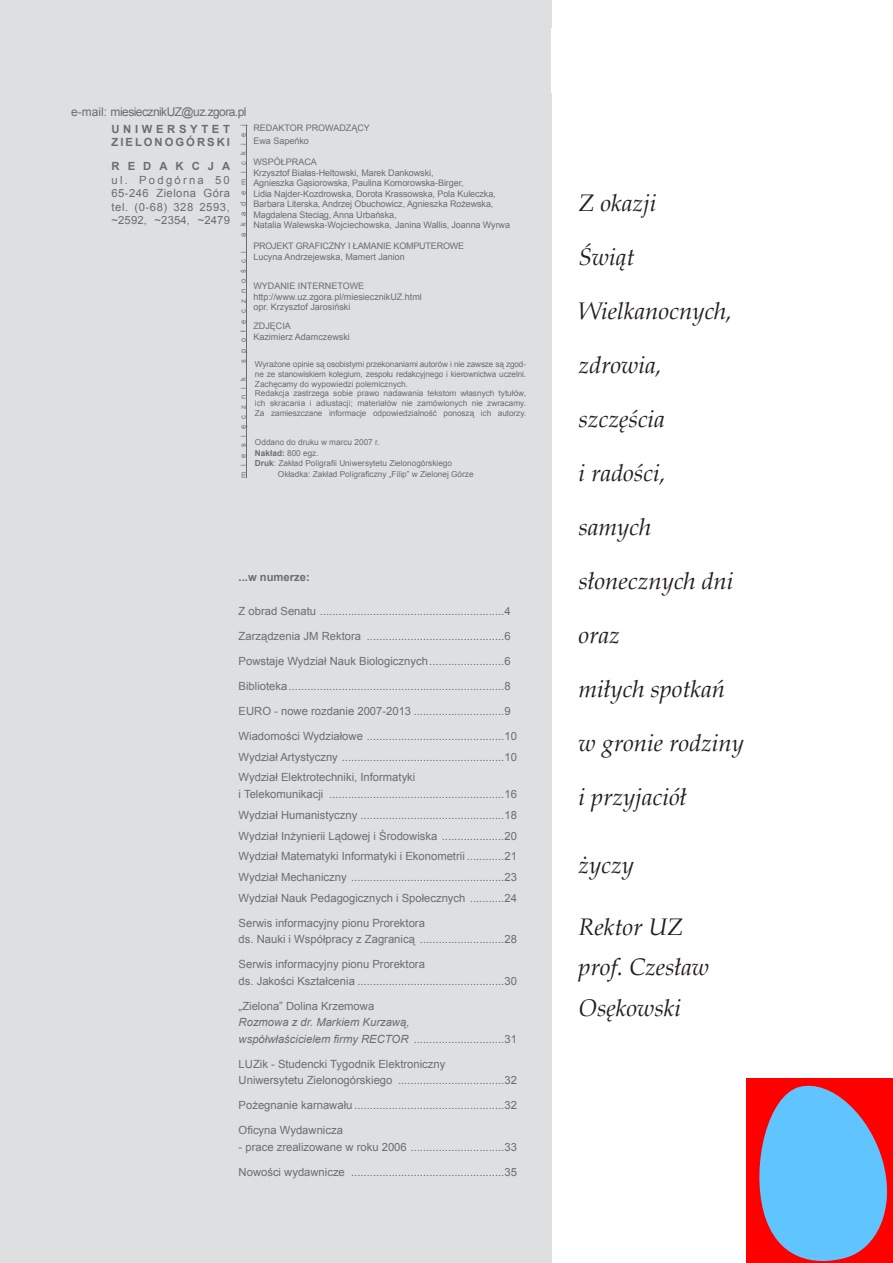
<style>
.page{position:relative;width:893px;height:1263px;background:#fff}
.page>*{position:absolute;margin:0;border:0;box-sizing:border-box;transform-origin:0 0}
.t1{font:italic 24px/40.5px "Book Antiqua";color:#231f20}
.t2{font:12px "Arial";letter-spacing:-.045em;color:#6c6d70}
.t3{font:11.25px/20.7px "Arial";color:#6c6d70;text-align:justify}
.t4{font:italic 11.25px/16.5px "Arial";color:#6c6d70}
.t5{font:700 11.25px/13.5px "Arial";letter-spacing:.18em;color:#6c6d70}
.t6{font:700 11.25px "Arial";color:#6c6d70}
.t7{font:700 11.25px "Arial";letter-spacing:.715em;color:#6c6d70}
.t8{font:9px/10.5px "Arial";letter-spacing:-.01em;color:#6c6d70}
.t9{font:8.25px/9.9px "Arial";color:#6c6d70}
.t10{font:700 8.25px "Arial";color:#6c6d70}
.t11{font:7.5px "Arial";letter-spacing:.83em;color:#6c6d70}
.s1{font-weight:400}
.s2{font-weight:700}
.s3{font-style:normal}
</style>
<div class="page">
<div style="left:0;top:0;width:552px;height:1263px;background:#dedfe1"></div>
<hr style="left:246px;top:125px;width:1px;height:353px;background:#6c6d70">
<svg style="left:746px;top:1078px;width:147px;height:185px;background:#987ea4"></svg>
<p class="t2" style="left:71px;top:104px;width:177px">e-mail: miesiecznikUZ@uz.zgora.pl</p>
<p class="t5" style="left:111px;top:122px;width:120px">UNIWERSYTET<br>ZIELONOGÓRSKI</p>
<p class="t7" style="left:111px;top:159px;width:120px">REDAKCJA</p>
<p class="t3" style="left:111px;top:173px;width:120px;line-height:13.5px">ul. Podgórna 50<br>65-246 Zielona Góra tel. (0-68) 328 2593, ~2592, ~2354, ~2479</p>
<p class="t8" style="left:253px;top:122px;width:118px;line-height:12.6px">REDAKTOR PROWADZĄCY<br>Ewa Sapeńko</p>
<p class="t8" style="left:253px;top:157px;width:258px">WSPÓŁPRACA<br>Krzysztof Białas-Heltowski, Marek Dankowski,<br>Agnieszka Gąsiorowska, Paulina Komorowska-Birger,<br>Lidia Najder-Kozdrowska, Dorota Krassowska, Pola Kuleczka, Barbara Literska, Andrzej Obuchowicz, Agnieszka Rożewska, Magdalena Steciąg, Anna Urbańska,<br>Natalia Walewska-Wojciechowska, Janina Wallis, Joanna Wyrwa</p>
<p class="t8" style="left:253px;top:241px;width:212px">PROJEKT GRAFICZNY I ŁAMANIE KOMPUTEROWE<br>Lucyna Andrzejewska, Mamert Janion</p>
<p class="t8" style="left:253px;top:281px;width:170px">WYDANIE INTERNETOWE http://www.uz.zgora.pl/miesiecznikUZ.html opr. Krzysztof Jarosiński</p>
<p class="t8" style="left:253px;top:321px;width:98px">ZDJĘCIA<br>Kazimierz Adamczewski</p>
<p class="t11" style="left:238px;top:237px;width:114px;rotate:-90deg">akademickiej</p>
<p class="t11" style="left:238px;top:362px;width:113px;rotate:-90deg">społeczności</p>
<p class="t9" style="left:255px;top:359px;width:273px">Wyrażone opinie są osobistymi przekonaniami autorów i nie zawsze są zgod&shy;ne ze stanowiskiem kolegium, zespołu redakcyjnego i kierownictwa uczelni.<br>Zachęcamy do wypowiedzi polemicznych.<br>Redakcja zastrzega sobie prawo nadawania tekstom własnych tytułów, ich skracania i adiustacji; materiałów nie zamówionych nie zwracamy.<br>Za zamieszczane informacje odpowiedzialność ponoszą ich autorzy.</p>
<p class="t9" style="left:255px;top:437px;width:126px">Oddano do druku w marcu 2007 r.</p>
<p class="t10" style="left:255px;top:447px;width:65px">Nakład: <span class="s1">800 egz.</span></p>
<p class="t9" style="left:255px;top:458px;width:199px"><span class="s2">Druk</span>: Zakład Poligrafii Uniwersytetu Zielonogórskiego</p>
<p class="t9" style="left:278px;top:469px;width:197px">Okładka: Zakład Poligraficzny „Filip” w Zielonej Górze</p>
<p class="t11" style="left:238px;top:478px;width:103px;rotate:-90deg">miesięcznik</p>
<p class="t6" style="left:239px;top:570px;width:73px">...w numerze:</p>
<p class="t3" style="left:239px;top:601px;width:274px">Z obrad Senatu ...........................................................4</p>
<p class="t3" style="left:239px;top:626px;width:274px">Zarządzenia JM Rektora ............................................6</p>
<p class="t3" style="left:239px;top:651px;width:274px">Powstaje Wydział Nauk Biologicznych ........................6</p>
<p class="t3" style="left:239px;top:676px;width:274px">Biblioteka .....................................................................8</p>
<p class="t3" style="left:239px;top:701px;width:274px">EURO - nowe rozdanie 2007-2013 .............................9</p>
<p class="t3" style="left:239px;top:726px;width:280px">Wiadomości Wydziałowe ............................................10<br>Wydział Artystyczny ....................................................10<br>Wydział Elektrotechniki, Informatyki</p>
<p class="t3" style="left:239px;top:784px;width:280px">i Telekomunikacji ........................................................16<br>Wydział Humanistyczny ..............................................18<br>Wydział Inżynierii Lądowej i Środowiska ....................20<br>Wydział Matematyki Informatyki i Ekonometrii ............21<br>Wydział Mechaniczny .................................................23<br>Wydział Nauk Pedagogicznych i Społecznych ...........24</p>
<p class="t3" style="left:239px;top:915px;width:280px;line-height:16.5px">Serwis informacyjny pionu Prorektora<br>ds. Nauki i Współpracy z Zagranicą ...........................28</p>
<p class="t3" style="left:239px;top:956px;width:280px;line-height:16.5px">Serwis informacyjny pionu Prorektora<br>ds. Jakości Kształcenia ...............................................30</p>
<p class="t3" style="left:239px;top:995px;width:137px">„Zielona” Dolina Krzemowa</p>
<p class="t4" style="left:239px;top:1014px;width:280px">Rozmowa z dr. Markiem Kurzawą,<br>współwłaścicielem firmy RECTOR <span class="s3">.............................31</span></p>
<p class="t3" style="left:239px;top:1056px;width:280px;line-height:16.5px">LUZik - Studencki Tygodnik Elektroniczny<br>Uniwersytetu Zielonogórskiego ..................................32</p>
<p class="t3" style="left:239px;top:1095px;width:280px">Pożegnanie karnawału ................................................32</p>
<p class="t3" style="left:239px;top:1120px;width:106px">Oficyna Wydawnicza</p>
<p class="t3" style="left:239px;top:1136px;width:280px">- prace zrealizowane w roku 2006 ..............................33</p>
<p class="t3" style="left:239px;top:1161px;width:280px">Nowości wydawnicze .................................................35</p>
<h1 class="t1" style="left:579px;top:182px;width:79px">Z okazji</h1>
<h1 class="t1" style="left:579px;top:236px;width:57px">Świąt</h1>
<h1 class="t1" style="left:579px;top:290px;width:155px">Wielkanocnych,</h1>
<h1 class="t1" style="left:579px;top:344px;width:85px">zdrowia,</h1>
<h1 class="t1" style="left:579px;top:398px;width:88px">szczęścia</h1>
<h1 class="t1" style="left:579px;top:452px;width:89px">i radości,</h1>
<h1 class="t1" style="left:579px;top:506px;width:74px">samych</h1>
<h1 class="t1" style="left:579px;top:560px;width:156px">słonecznych dni</h1>
<h1 class="t1" style="left:579px;top:614px;width:43px">oraz</h1>
<h1 class="t1" style="left:579px;top:668px;width:148px">miłych spotkań</h1>
<h1 class="t1" style="left:579px;top:722px;width:167px">w gronie rodziny</h1>
<h1 class="t1" style="left:579px;top:776px;width:109px">i przyjaciół</h1>
<h1 class="t1" style="left:579px;top:844px;width:57px">życzy</h1>
<h1 class="t1" style="left:579px;top:906px;width:132px">Rektor UZ prof. Czesław<br>Osękowski</h1>
</div>
